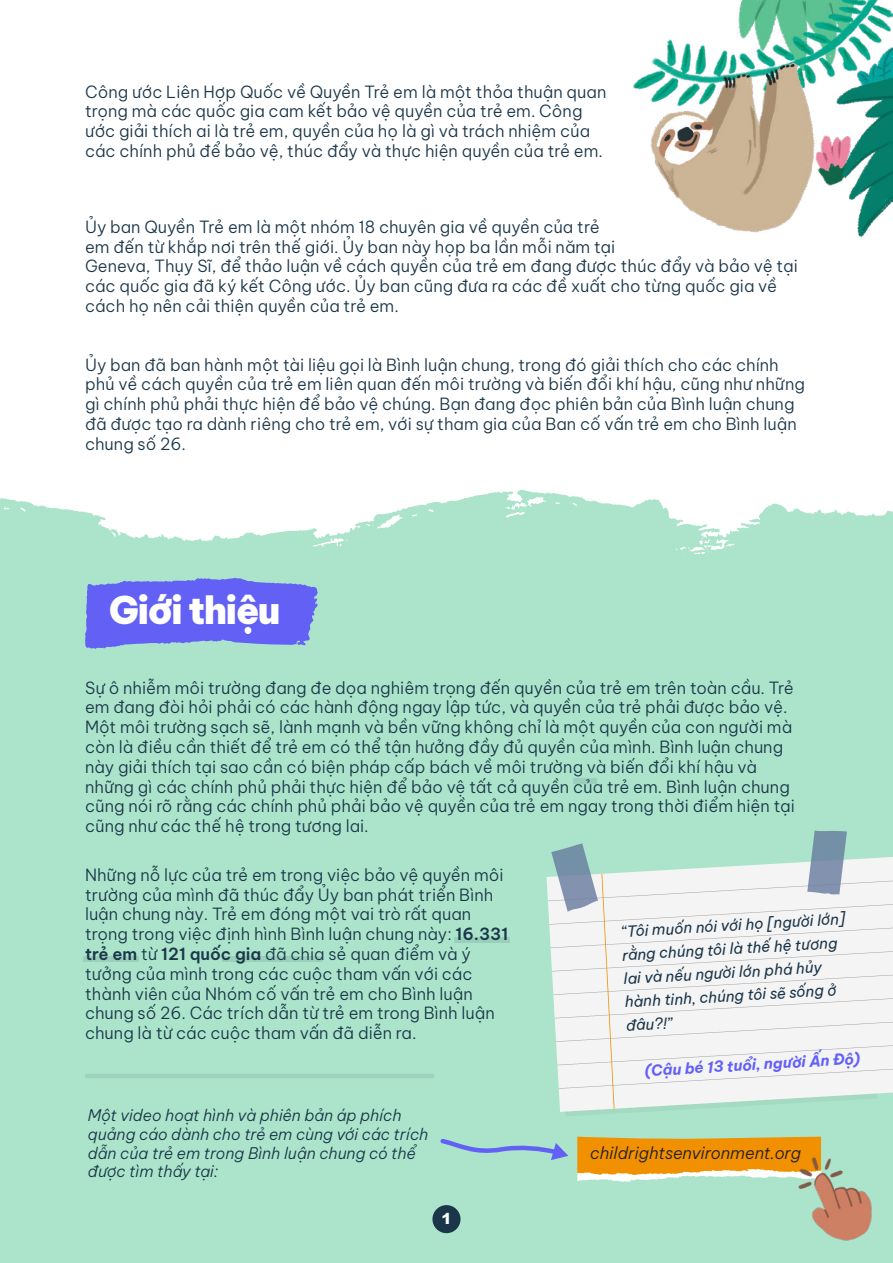
<style>
.page{position:relative;width:893px;height:1263px;background:#fff}
.page>*{position:absolute;margin:0;border:0;box-sizing:border-box;transform-origin:0 0}
.t1{font:900 37.5px "Be Vietnam Pro";letter-spacing:-.04em;color:#fff}
.t2{font:300 16.5px/19.8px "Be Vietnam Pro";color:#1b3649}
.t3{font:italic 300 16.5px "Be Vietnam Pro";color:#231f20}
.t4{font:italic 300 15.75px/18.9px "Be Vietnam Pro";color:#1b3649}
.t5{font:900 15.15px "Arial";color:#fff}
.t6{font:italic 15px/23.5px "Be Vietnam Pro";color:#1b3649}
.t7{font:italic 700 15px "Be Vietnam Pro";color:#6361f5}
.s1{font-weight:600}
</style>
<div class="page">
<div style="left:0;top:490px;width:893px;height:773px;background:#abe4cb"></div>
<svg style="left:84px;top:578px;width:234px;height:71px;background:#6e75ee"></svg>
<svg style="left:548px;top:830px;width:345px;height:279px"></svg>
<img style="left:633px;top:0;width:260px;height:238px">
<svg style="left:577px;top:1137px;width:245px;height:45px;background:#eba736"></svg>
<img style="left:784px;top:1143px;width:109px;height:108px">
<div style="left:432px;top:1205px;width:28px;height:28px;background:#1b3649;border-radius:50%"></div>
<hr style="left:87px;top:1074px;width:345px;height:4px;background:#9cd2be">
<svg style="left:437px;top:1135px;width:131px;height:25px;background:#9cc9d3"></svg>
<div style="left:573px;top:778px;width:24px;height:6px;background:#9acfbb"></div>
<div style="left:83px;top:956px;width:56px;height:6px;background:#9acfbb"></div>
<div style="left:455px;top:937px;width:55px;height:5px;background:#9acfbb"></div>
<div style="left:223px;top:956px;width:100px;height:6px;background:#9acfbb"></div>
<p class="t2" style="left:85px;top:80px;width:523px">Công ước Liên Hợp Quốc về Quyền Trẻ em là một thỏa thuận quan trọng mà các quốc gia cam kết bảo vệ quyền của trẻ em. Công ước giải thích ai là trẻ em, quyền của họ là gì và trách nhiệm của các chính phủ để bảo vệ, thúc đẩy và thực hiện quyền của trẻ em.</p>
<p class="t2" style="left:85px;top:215px;width:714px">Ủy ban Quyền Trẻ em là một nhóm 18 chuyên gia về quyền của trẻ<br>em đến từ khắp nơi trên thế giới. Ủy ban này họp ba lần mỗi năm tại<br>Geneva, Thụy Sĩ, để thảo luận về cách quyền của trẻ em đang được thúc đẩy và bảo vệ tại các quốc gia đã ký kết Công ước. Ủy ban cũng đưa ra các đề xuất cho từng quốc gia về cách họ nên cải thiện quyền của trẻ em.</p>
<p class="t2" style="left:85px;top:353px;width:721px">Ủy ban đã ban hành một tài liệu gọi là Bình luận chung, trong đó giải thích cho các chính phủ về cách quyền của trẻ em liên quan đến môi trường và biến đổi khí hậu, cũng như những gì chính phủ phải thực hiện để bảo vệ chúng. Bạn đang đọc phiên bản của Bình luận chung đã được tạo ra dành riêng cho trẻ em, với sự tham gia của Ban cố vấn trẻ em cho Bình luận chung số 26.</p>
<h1 class="t1" style="left:109px;top:577px;width:173px">Giới thiệu</h1>
<p class="t2" style="left:85px;top:676px;width:711px">Sự ô nhiễm môi trường đang đe dọa nghiêm trọng đến quyền của trẻ em trên toàn cầu. Trẻ em đang đòi hỏi phải có các hành động ngay lập tức, và quyền của trẻ phải được bảo vệ.<br>Một môi trường sạch sẽ, lành mạnh và bền vững không chỉ là một quyền của con người mà còn là điều cần thiết để trẻ em có thể tận hưởng đầy đủ quyền của mình. Bình luận chung này giải thích tại sao cần có biện pháp cấp bách về môi trường và biến đổi khí hậu và những gì các chính phủ phải thực hiện để bảo vệ tất cả quyền của trẻ em. Bình luận chung cũng nói rõ rằng các chính phủ phải bảo vệ quyền của trẻ em ngay trong thời điểm hiện tại cũng như các thế hệ trong tương lai.</p>
<p class="t2" style="left:85px;top:863px;width:425px">Những nỗ lực của trẻ em trong việc bảo vệ quyền môi trường của mình đã thúc đẩy Ủy ban phát triển Bình luận chung này. Trẻ em đóng một vai trò rất quan trọng trong việc định hình Bình luận chung này: <span class="s1">16.331 trẻ em</span> từ <span class="s1">121 quốc gia</span> đã chia sẻ quan điểm và ý tưởng của mình trong các cuộc tham vấn với các thành viên của Nhóm cố vấn trẻ em cho Bình luận chung số 26. Các trích dẫn từ trẻ em trong Bình luận chung là từ các cuộc tham vấn đã diễn ra.</p>
<p class="t6" style="left:620px;top:917px;width:226px;rotate:-3deg">“Tôi muốn nói với họ [người lớn] rằng chúng tôi là thế hệ tương lai và nếu người lớn phá hủy hành tinh, chúng tôi sẽ sống ở đâu?!”</p>
<p class="t7" style="left:644px;top:1057px;width:217px;rotate:-3deg">(Cậu bé 13 tuổi, người Ấn Độ)</p>
<p class="t4" style="left:88px;top:1104px;width:342px">Một video hoạt hình và phiên bản áp phích quảng cáo dành cho trẻ em cùng với các trích dẫn của trẻ em trong Bình luận chung có thể được tìm thấy tại:</p>
<p class="t5" style="left:441px;top:1210px;width:12px">1</p>
<p class="t3" style="left:590px;top:1139px;width:212px">childrightsenvironment.org</p>
</div>
